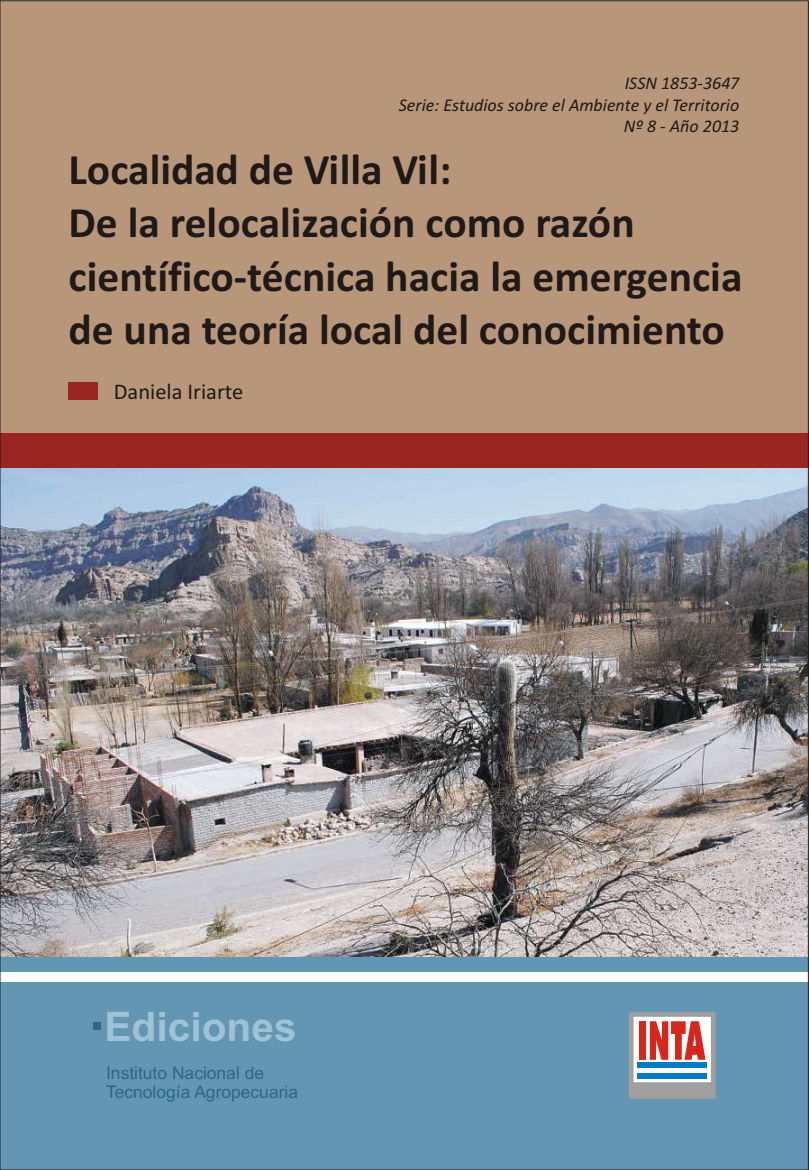
<style>
.page{position:relative;width:809px;height:1170px;background:#fff}
.page>*{position:absolute;margin:0;border:0;box-sizing:border-box;transform-origin:0 0}
.t1{font:700 43.5px/53.1px "Calibri";color:#1f1a17}
.t2{font:700 40.65px "Arial";color:#9ec2d6}
.t3{font:22.5px "Calibri";color:#1f1a17}
.t4{font:italic 18px/21.9px "Calibri";color:#1f1a17;text-align:right}
.t5{font:17.4px/19.5px "Arial";color:#2e6685}
</style>
<div class="page">
<div style="left:0;top:1px;width:808px;height:956px;background:#b8967a"></div>
<img style="left:2px;top:468px;width:804px;height:489px">
<div style="left:0;top:957px;width:808px;height:213px;background:#6396b3"></div>
<svg style="left:629px;top:1012px;width:86px;height:87px;background:#ba9ea3"></svg>
<div style="left:93px;top:1023px;width:7px;height:7px;background:#2e6685"></div>
<div style="left:0;top:972px;width:808px;height:10px;background:#fff"></div>
<div style="left:69px;top:383px;width:29px;height:17px;background:#992621"></div>
<div style="left:0;top:434px;width:808px;height:34px;background:#992621"></div>
<p class="t4" style="left:399px;top:73px;width:342px">ISSN 1853-3647<br>Serie: Estudios sobre el Ambiente y el Territorio<br>Nº 8 - Año 2013</p>
<p class="t1" style="left:68px;top:147px;width:675px">Localidad de Villa Vil:<br>De la relocalización como razón científico-técnica hacia la emergencia de una teoría local del conocimiento</p>
<p class="t3" style="left:114px;top:382px;width:131px">Daniela Iriarte</p>
<p class="t2" style="left:104px;top:1012px;width:194px">Ediciones</p>
<p class="t5" style="left:106px;top:1065px;width:193px">Instituto Nacional de<br>Tecnología Agropecuaria</p>
</div>
